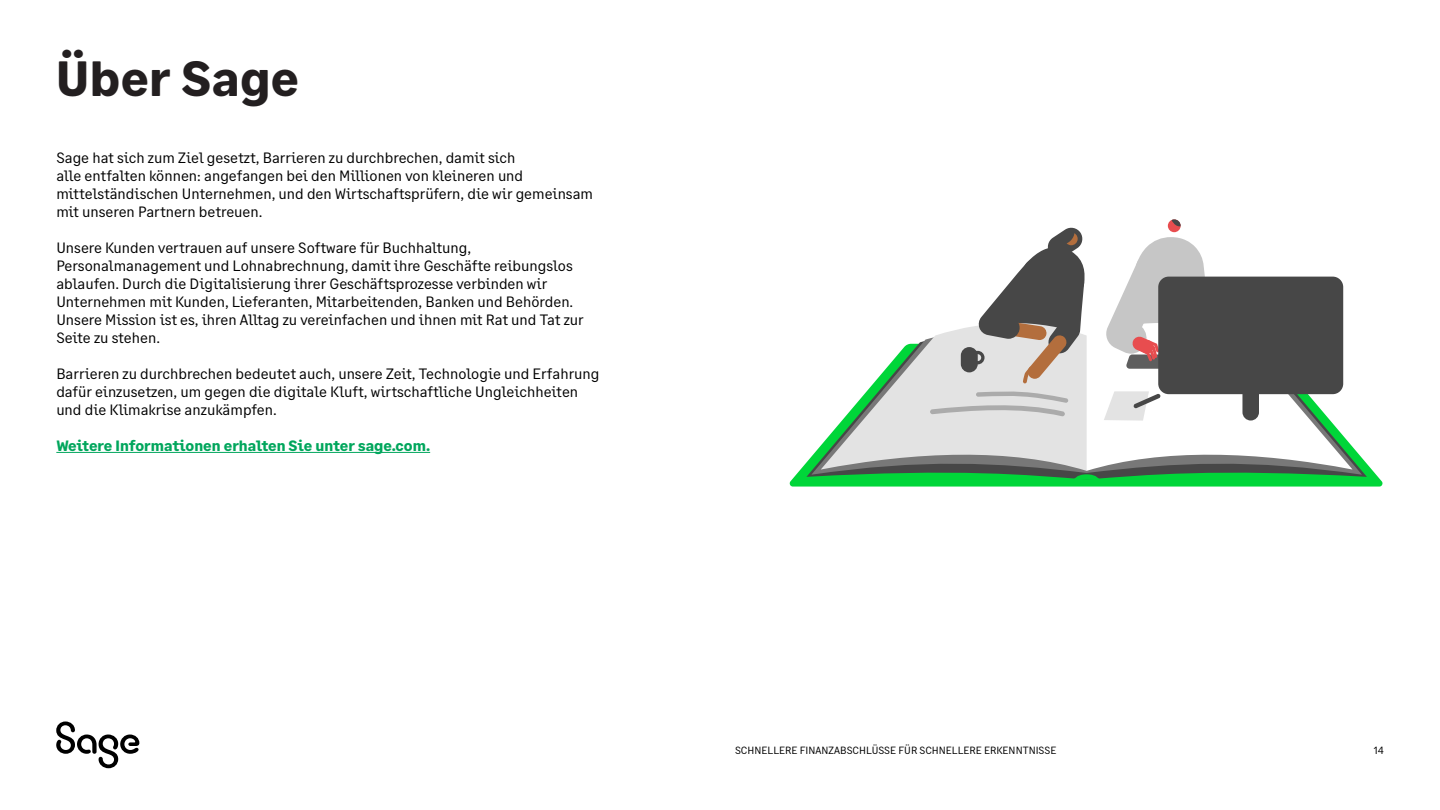
<style>
.page{position:relative;width:1440px;height:810px;background:#fff}
.page>*{position:absolute;margin:0;border:0;box-sizing:border-box;transform-origin:0 0}
.t1{font:700 49.5px "Sage Text";letter-spacing:.005em;color:#231f20}
.t2{font:15px/18px "Sage Text";color:#000}
.t3{font:700 15px "Sage Text";color:#00a65c}
.t4{font:10.5px "Sage Text";color:#000}
</style>
<div class="page">
<hr style="left:56px;top:452px;width:374px;height:1px;background:#00a65c">
<svg style="left:789px;top:463px;width:594px;height:24px;background:#20d951"></svg>
<svg style="left:811px;top:445px;width:551px;height:30px"></svg>
<svg style="left:821px;top:219px;width:532px;height:261px"></svg>
<div style="left:1158px;top:277px;width:185px;height:117px;background:#474747;border-radius:10px"></div>
<div style="left:1242px;top:357px;width:17px;height:64px;background:#474747;border-radius:8px"></div>
<svg style="left:56px;top:722px;width:83px;height:46px"></svg>
<h1 class="t1" style="left:56px;top:48px;width:244px">Über Sage</h1>
<p class="t2" style="left:56px;top:149px;width:538px">Sage hat sich zum Ziel gesetzt, Barrieren zu durchbrechen, damit sich<br>alle entfalten können: angefangen bei den Millionen von kleineren und mittelständischen Unternehmen, und den Wirtschaftsprüfern, die wir gemeinsam mit unseren Partnern betreuen.</p>
<p class="t2" style="left:56px;top:239px;width:529px">Unsere Kunden vertrauen auf unsere Software für Buchhaltung, Personalmanagement und Lohnabrechnung, damit ihre Geschäfte reibungslos ablaufen. Durch die Digitalisierung ihrer Geschäftsprozesse verbinden wir Unternehmen mit Kunden, Lieferanten, Mitarbeitenden, Banken und Behörden.<br>Unsere Mission ist es, ihren Alltag zu vereinfachen und ihnen mit Rat und Tat zur Seite zu stehen.</p>
<p class="t2" style="left:56px;top:365px;width:545px">Barrieren zu durchbrechen bedeutet auch, unsere Zeit, Technologie und Erfahrung dafür einzusetzen, um gegen die digitale Kluft, wirtschaftliche Ungleichheiten und die Klimakrise anzukämpfen.</p>
<p class="t3" style="left:56px;top:436px;width:375px">Weitere Informationen erhalten Sie unter sage.com.</p>
<p class="t4" style="left:735px;top:744px;width:323px">SCHNELLERE FINANZABSCHLÜSSE FÜR SCHNELLERE ERKENNTNISSE</p>
<p class="t4" style="left:1374px;top:744px;width:11px">14</p>
</div>
